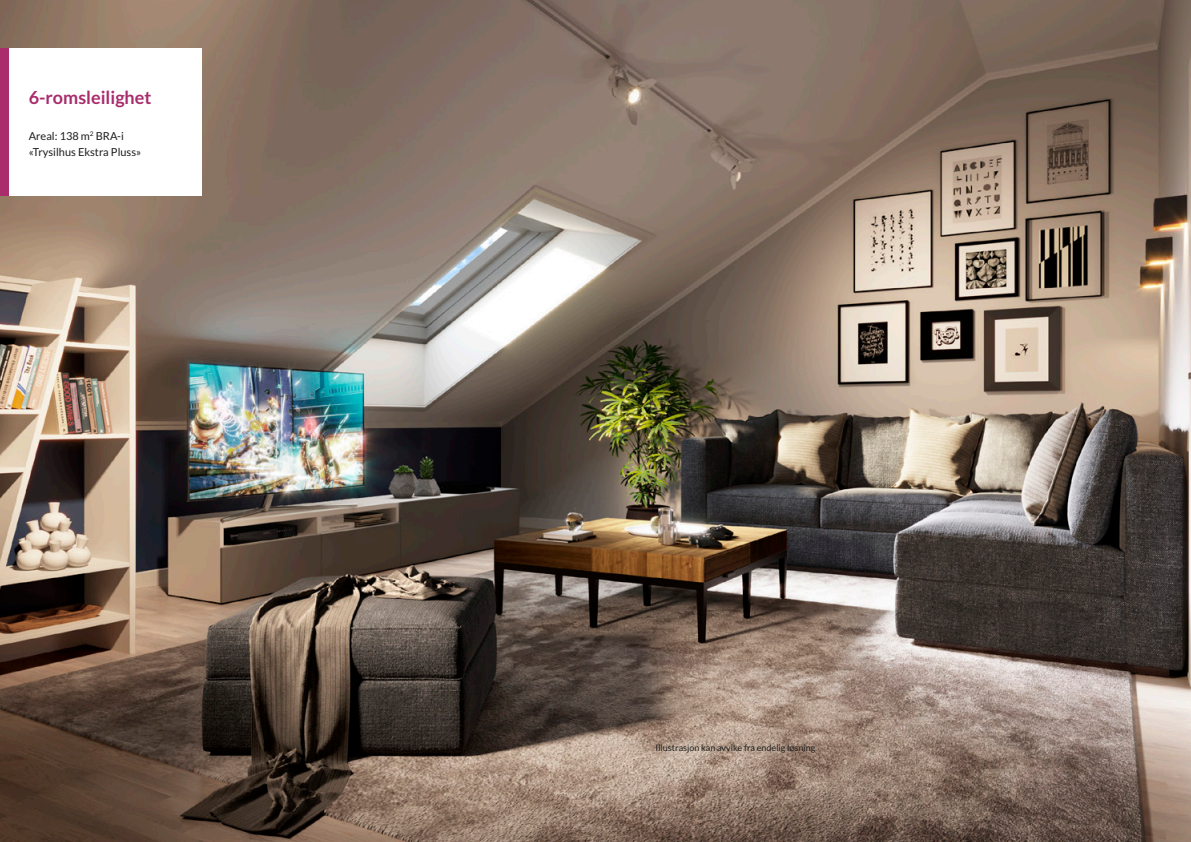
<style>
.page{position:relative;width:1191px;height:842px;background:#fff}
.page>*{position:absolute;margin:0;border:0;box-sizing:border-box;transform-origin:0 0}
.t1{font:700 18px "Lato";color:#a92c6c}
.t2{font:11px/16px "Lato";color:#1d1d1b}
.t3{font:9px "Lato";color:#1d1d1b}
</style>
<div class="page">
<img style="left:0;top:0;width:1191px;height:842px">
<div style="left:0;top:48px;width:201px;height:148px;background:#fff"></div>
<div style="left:0;top:48px;width:8px;height:148px;background:#a92c6c"></div>
<h1 class="t1" style="left:29px;top:87px;width:124px">6‑romsleilighet</h1>
<p class="t2" style="left:29px;top:128px;width:114px">Areal: 138 m<sup>2</sup> BRA-i «Trysilhus Ekstra Pluss»</p>
<p class="t3" style="left:655px;top:743px;width:161px">Illustrasjon kan avvike fra endelig løsning</p>
</div>
